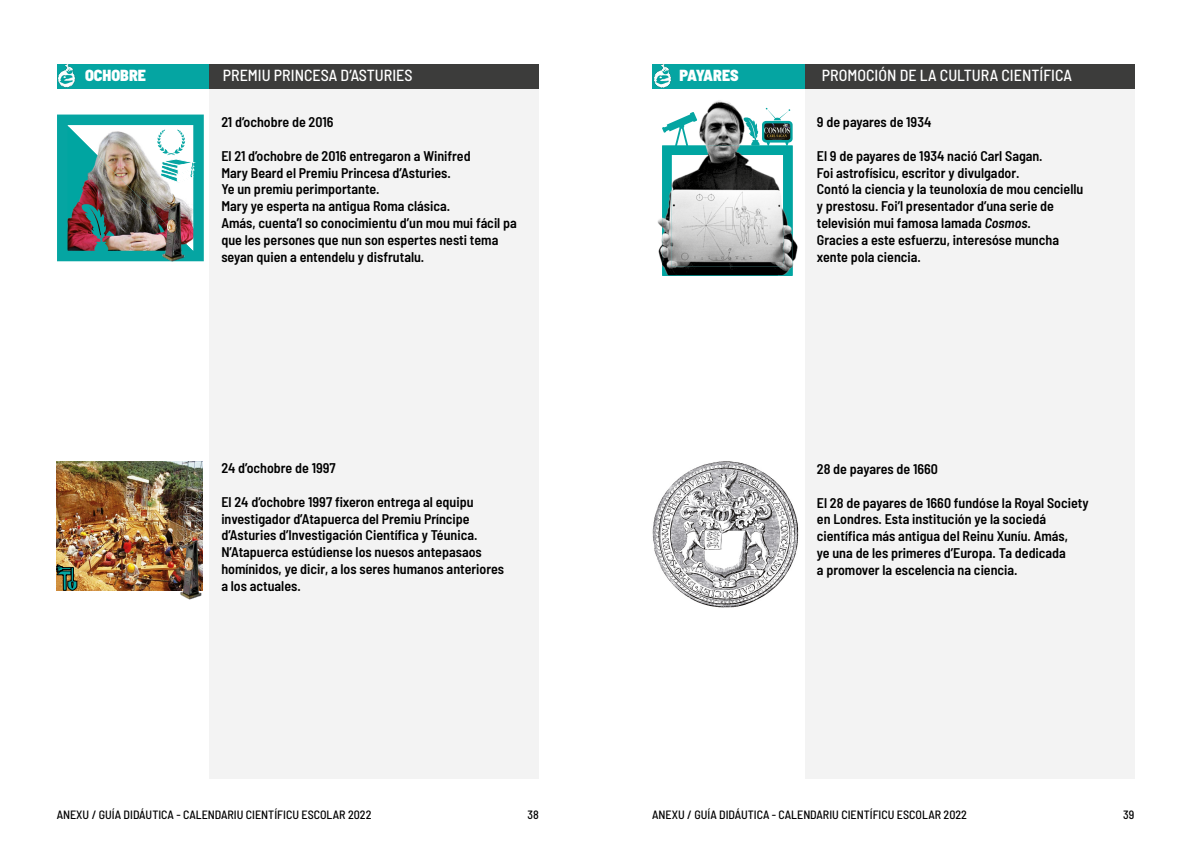
<style>
.page{position:relative;width:1191px;height:842px;background:#fff}
.page>*{position:absolute;margin:0;border:0;box-sizing:border-box;transform-origin:0 0}
.t1{font:500 semi-condensed 16px "Barlow";color:#fff}
.t2{font:900 semi-condensed 16px "Barlow";color:#fff}
.t3{font:900 semi-condensed 16px "Barlow";letter-spacing:-.03em;color:#fff}
.t4{font:600 semi-condensed 14px/16.8px "Barlow";color:#000}
.t5{font:500 semi-condensed 12px "Barlow";color:#000}
.s1{font-style:italic}
</style>
<div class="page">
<div style="left:57px;top:64px;width:152px;height:24px;background:#05a5a2"></div>
<div style="left:652px;top:64px;width:153px;height:24px;background:#05a5a2"></div>
<div style="left:805px;top:83px;width:329px;height:695px;background:#f3f3f3"></div>
<div style="left:209px;top:83px;width:330px;height:695px;background:#f3f3f3"></div>
<img style="left:57px;top:64px;width:24px;height:25px">
<img style="left:652px;top:64px;width:25px;height:25px">
<div style="left:209px;top:64px;width:330px;height:24px;background:#3c3c3b"></div>
<div style="left:805px;top:64px;width:329px;height:24px;background:#3c3c3b"></div>
<img style="left:57px;top:115px;width:147px;height:146px">
<img style="left:57px;top:462px;width:145px;height:128px">
<svg style="left:57px;top:564px;width:20px;height:26px"></svg>
<img style="left:652px;top:461px;width:147px;height:147px">
<img style="left:657px;top:100px;width:141px;height:175px">
<svg style="left:662px;top:108px;width:130px;height:168px"></svg>
<img style="left:177px;top:530px;width:26px;height:69px">
<p class="t2" style="left:85px;top:64px;width:62px">OCHOBRE</p>
<p class="t1" style="left:223px;top:64px;width:191px">PREMIU PRINCESA D’ASTURIES</p>
<p class="t3" style="left:679px;top:64px;width:61px">PAYARES</p>
<p class="t1" style="left:822px;top:64px;width:251px">PROMOCIÓN DE LA CULTURA CIENTÍFICA</p>
<p class="t4" style="left:221px;top:113px;width:114px">21 d’ochobre de 2016</p>
<p class="t4" style="left:221px;top:146px;width:297px">El 21 d’ochobre de 2016 entregaron a Winifred<br>Mary Beard el Premiu Princesa d’Asturies.<br>Ye un premiu perimportante.<br>Mary ye esperta na antigua Roma clásica.<br>Amás, cuenta’l so conocimientu d’un mou mui fácil pa que les persones que nun son espertes nesti tema seyan quien a entendelu y disfrutalu.</p>
<p class="t4" style="left:817px;top:113px;width:116px">9 de payares de 1934</p>
<p class="t4" style="left:817px;top:146px;width:268px">El 9 de payares de 1934 nació Carl Sagan.<br>Foi astrofísicu, escritor y divulgador.<br>Contó la ciencia y la teunoloxía de mou cenciellu y prestosu. Foi’l presentador d’una serie de televisión mui famosa lamada <span class="s1">Cosmos</span>.<br>Gracies a este esfuerzu, interesóse muncha xente pola ciencia.</p>
<p class="t4" style="left:221px;top:459px;width:116px">24 d’ochobre de 1997</p>
<p class="t4" style="left:221px;top:492px;width:284px">El 24 d’ochobre 1997 fixeron entrega al equipu investigador d’Atapuerca del Premiu Príncipe d’Asturies d’Investigación Científica y Téunica.<br>N’Atapuerca estúdiense los nuesos antepasaos homínidos, ye dicir, a los seres humanos anteriores a los actuales.</p>
<p class="t4" style="left:817px;top:460px;width:123px">28 de payares de 1660</p>
<p class="t4" style="left:817px;top:493px;width:273px">El 28 de payares de 1660 fundóse la Royal Society en Londres. Esta institución ye la sociedá científica más antigua del Reinu Xuníu. Amás,<br>ye una de les primeres d’Europa. Ta dedicada<br>a promover la escelencia na ciencia.</p>
<p class="t5" style="left:57px;top:806px;width:316px">ANEXU / GUÍA DIDÁUTICA - CALENDARIU CIENTÍFICU ESCOLAR 2022</p>
<p class="t5" style="left:652px;top:806px;width:316px">ANEXU / GUÍA DIDÁUTICA - CALENDARIU CIENTÍFICU ESCOLAR 2022</p>
<p class="t5" style="left:1123px;top:806px;width:13px">39</p>
<p class="t5" style="left:527px;top:806px;width:13px">38</p>
</div>
